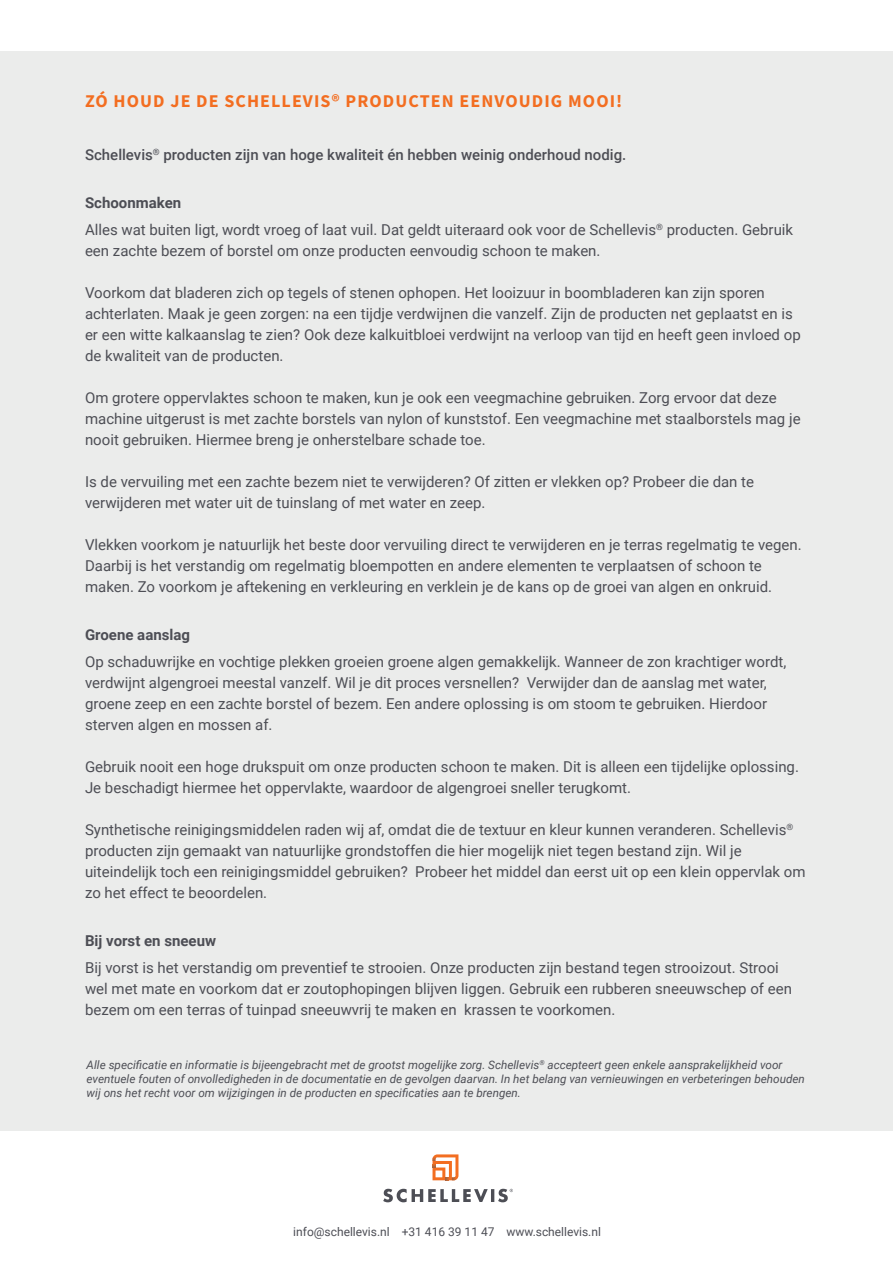
<style>
.page{position:relative;width:893px;height:1263px;background:#fff}
.page>*{position:absolute;margin:0;border:0;box-sizing:border-box;transform-origin:0 0}
.t1{font:700 18px "Source Sans Pro";letter-spacing:.06em;color:#f36e21}
.t2{font:15px/21px "Roboto";color:#4d4e55}
.t3{font:500 15px "Roboto";color:#4d4e55}
.t4{font:700 15px "Roboto";color:#4d4e55}
.t5{font:12px "Roboto";color:#4d4e55}
.t6{font:italic 11.7px/14.1px "Roboto";color:#4d4e55}
.s1{font-weight:700}
</style>
<div class="page">
<div style="left:0;top:51px;width:893px;height:1079px;background:#ebeceb"></div>
<svg style="left:383px;top:1189px;width:130px;height:13px"></svg>
<svg style="left:432px;top:1154px;width:26px;height:27px"></svg>
<p class="t1" style="left:85px;top:89px;width:539px">ZÓ HOUD JE DE SCHELLEVIS® PRODUCTEN EENVOUDIG MOOI!</p>
<p class="t3" style="left:85px;top:144px;width:543px">Schellevis<sup>®</sup> producten zijn van hoge kwaliteit én hebben weinig onderhoud nodig.</p>
<p class="t2" style="left:85px;top:189px;width:710px;line-height:27px"><span class="s1">Schoonmaken<br></span>Alles wat buiten ligt, wordt vroeg of laat vuil. Dat geldt uiteraard ook voor de Schellevis<sup>®</sup> producten. Gebruik</p>
<p class="t2" style="left:85px;top:240px;width:517px">een zachte bezem of borstel om onze producten eenvoudig schoon te maken.</p>
<p class="t2" style="left:85px;top:282px;width:717px">Voorkom dat bladeren zich op tegels of stenen ophopen. Het looizuur in boombladeren kan zijn sporen achterlaten. Maak je geen zorgen: na een tijdje verdwijnen die vanzelf. Zijn de producten net geplaatst en is er een witte kalkaanslag te zien? Ook deze kalkuitbloei verdwijnt na verloop van tijd en heeft geen invloed op de kwaliteit van de producten.</p>
<p class="t2" style="left:85px;top:387px;width:717px">Om grotere oppervlaktes schoon te maken, kun je ook een veegmachine gebruiken. Zorg ervoor dat deze machine uitgerust is met zachte borstels van nylon of kunststof. Een veegmachine met staalborstels mag je nooit gebruiken. Hiermee breng je onherstelbare schade toe.</p>
<p class="t2" style="left:85px;top:471px;width:671px">Is de vervuiling met een zachte bezem niet te verwijderen? Of zitten er vlekken op? Probeer die dan te verwijderen met water uit de tuinslang of met water en zeep.</p>
<p class="t2" style="left:85px;top:534px;width:718px">Vlekken voorkom je natuurlijk het beste door vervuiling direct te verwijderen en je terras regelmatig te vegen.<br>Daarbij is het verstandig om regelmatig bloempotten en andere elementen te verplaatsen of schoon te maken. Zo voorkom je aftekening en verkleuring en verklein je de kans op de groei van algen en onkruid.</p>
<p class="t4" style="left:85px;top:624px;width:107px">Groene aanslag</p>
<p class="t2" style="left:85px;top:651px;width:703px">Op schaduwrijke en vochtige plekken groeien groene algen gemakkelijk. Wanneer de zon krachtiger wordt, verdwijnt algengroei meestal vanzelf. Wil je dit proces versnellen? Verwijder dan de aanslag met water, groene zeep en een zachte borstel of bezem. Een andere oplossing is om stoom te gebruiken. Hierdoor sterven algen en mossen af.</p>
<p class="t2" style="left:85px;top:756px;width:715px">Gebruik nooit een hoge drukspuit om onze producten schoon te maken. Dit is alleen een tijdelijke oplossing.<br>Je beschadigt hiermee het oppervlakte, waardoor de algengroei sneller terugkomt.</p>
<p class="t2" style="left:85px;top:819px;width:722px">Synthetische reinigingsmiddelen raden wij af, omdat die de textuur en kleur kunnen veranderen. Schellevis<sup>® </sup>producten zijn gemaakt van natuurlijke grondstoffen die hier mogelijk niet tegen bestand zijn. Wil je uiteindelijk toch een reinigingsmiddel gebruiken? Probeer het middel dan eerst uit op een klein oppervlak om zo het effect te beoordelen.</p>
<p class="t4" style="left:85px;top:930px;width:133px">Bij vorst en sneeuw</p>
<p class="t2" style="left:85px;top:957px;width:708px">Bij vorst is het verstandig om preventief te strooien. Onze producten zijn bestand tegen strooizout. Strooi wel met mate en voorkom dat er zoutophopingen blijven liggen. Gebruik een rubberen sneeuwschep of een bezem om een terras of tuinpad sneeuwvrij te maken en krassen te voorkomen.</p>
<p class="t6" style="left:87px;top:1057px;width:720px">Alle specificatie en informatie is bijeengebracht met de grootst mogelijke zorg. Schellevis<sup>®</sup> accepteert geen enkele aansprakelijkheid voor eventuele fouten of onvolledigheden in de documentatie en de gevolgen daarvan. In het belang van vernieuwingen en verbeteringen behouden wij ons het recht voor om wijzigingen in de producten en specificaties aan te brengen.</p>
<p class="t5" style="left:293px;top:1223px;width:309px">info@schellevis.nl +31 416 39 11 47 www.schellevis.nl</p>
</div>
